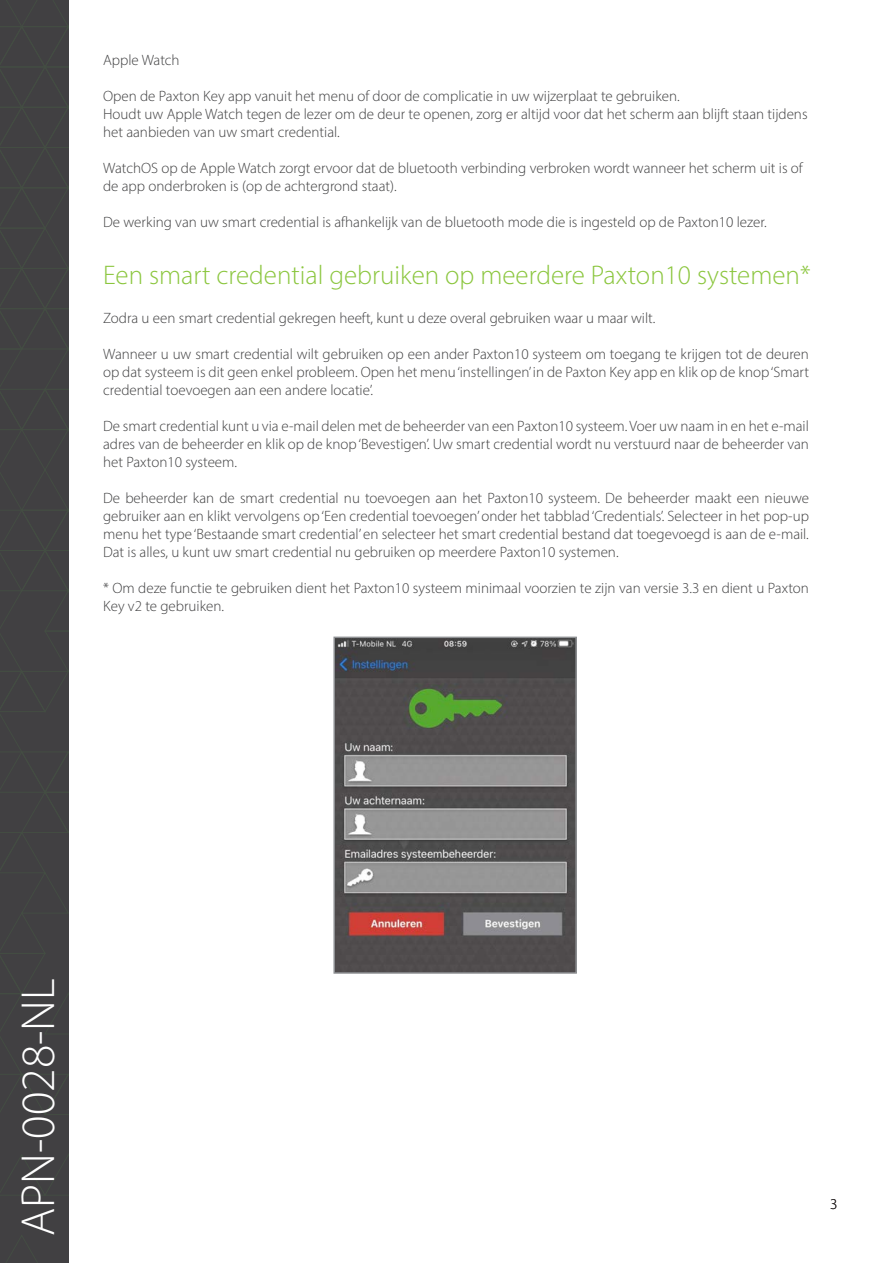
<style>
.page{position:relative;width:893px;height:1263px;background:#fff}
.page>*{position:absolute;margin:0;border:0;box-sizing:border-box;transform-origin:0 0}
.t1{font:300 48px "Myriad Pro";color:#fff}
.t2{font:300 27px "Myriad Pro";color:#8bc63e}
.t3{font:300 15px/18px "Myriad Pro";color:#3e3e3f;text-align:justify}
.t4{font:300 15px "Myriad Pro";color:#231f20}
</style>
<div class="page">
<div style="left:0;top:0;width:69px;height:1263px;background:#414042"></div>
<svg style="left:7px;top:1235px;width:31px;height:28px"></svg>
<svg style="left:0;top:0;width:68px;height:1196px"></svg>
<img style="left:336px;top:640px;width:238px;height:331px">
<div style="left:333px;top:637px;width:244px;height:337px;border:2px solid #8f9194"></div>
<p class="t3" style="left:103px;top:51px;width:78px">Apple Watch</p>
<p class="t3" style="left:103px;top:87px;width:578px">Open de Paxton Key app vanuit het menu of door de complicatie in uw wijzerplaat te gebruiken.</p>
<p class="t3" style="left:103px;top:105px;width:706px">Houdt uw Apple Watch tegen de lezer om de deur te openen, zorg er altijd voor dat het scherm aan blijft staan tijdens het aanbieden van uw smart credential.</p>
<p class="t3" style="left:103px;top:159px;width:701px">WatchOS op de Apple Watch zorgt ervoor dat de bluetooth verbinding verbroken wordt wanneer het scherm uit is of de app onderbroken is (op de achtergrond staat).</p>
<p class="t3" style="left:103px;top:213px;width:665px">De werking van uw smart credential is afhankelijk van de bluetooth mode die is ingesteld op de Paxton10 lezer.</p>
<p class="t2" style="left:103px;top:258px;width:709px">Een smart credential gebruiken op meerdere Paxton10 systemen*</p>
<p class="t3" style="left:103px;top:309px;width:554px">Zodra u een smart credential gekregen heeft, kunt u deze overal gebruiken waar u maar wilt.</p>
<p class="t3" style="left:103px;top:345px;width:707px">Wanneer u uw smart credential wilt gebruiken op een ander Paxton10 systeem om toegang te krijgen tot de deuren op dat systeem is dit geen enkel probleem. Open het menu ‘instellingen’ in de Paxton Key app en klik op de knop ‘Smart credential toevoegen aan een andere locatie’.</p>
<p class="t3" style="left:103px;top:417px;width:707px">De smart credential kunt u via e-mail delen met de beheerder van een Paxton10 systeem. Voer uw naam in en het e-mail adres van de beheerder en klik op de knop ‘Bevestigen’. Uw smart credential wordt nu verstuurd naar de beheerder van het Paxton10 systeem.</p>
<p class="t3" style="left:103px;top:489px;width:707px">De beheerder kan de smart credential nu toevoegen aan het Paxton10 systeem. De beheerder maakt een nieuwe gebruiker aan en klikt vervolgens op ‘Een credential toevoegen’ onder het tabblad ‘Credentials’. Selecteer in het pop-up menu het type ‘Bestaande smart credential’ en selecteer het smart credential bestand dat toegevoegd is aan de e-mail.</p>
<p class="t3" style="left:103px;top:543px;width:517px">Dat is alles, u kunt uw smart credential nu gebruiken op meerdere Paxton10 systemen.</p>
<p class="t3" style="left:103px;top:579px;width:707px">* Om deze functie te gebruiken dient het Paxton10 systeem minimaal voorzien te zijn van versie 3.3 en dient u Paxton<br>Key v2 te gebruiken.</p>
<h1 class="t1" style="left:9px;top:1236px;width:259px;rotate:-90deg">APN-0028-NL</h1>
<p class="t4" style="left:830px;top:1195px;width:9px">3</p>
</div>
